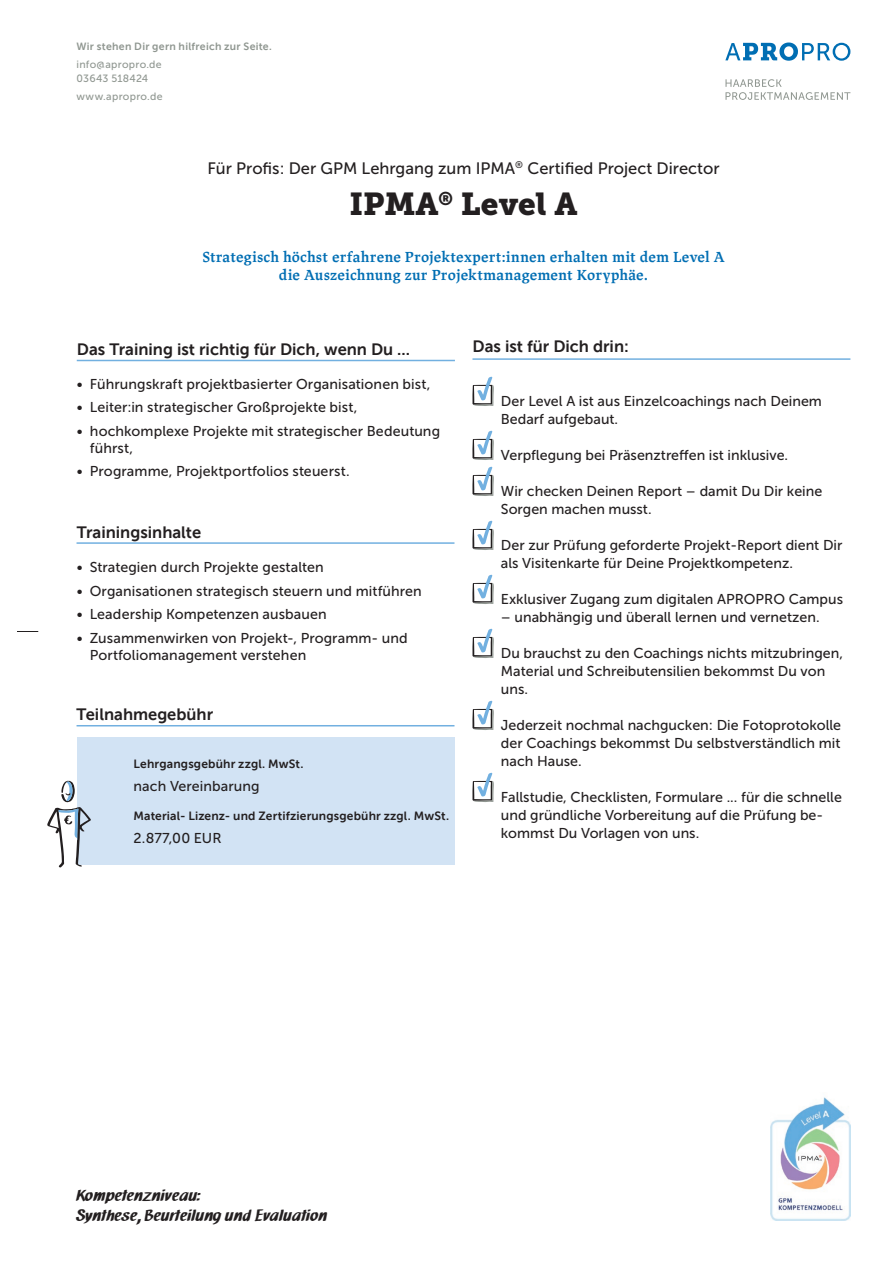
<style>
.page{position:relative;width:893px;height:1263px;background:#fff}
.page>*{position:absolute;margin:0;border:0;box-sizing:border-box;transform-origin:0 0}
.t1{font:31.5px "Museo Slab 900";color:#231f20}
.t2{font:16.5px "Museo Sans 700";color:#231f20}
.t3{font:16.5px "Museo Sans 500";color:#231f20}
.t4{font:16.5px/19.8px "Neuland Font 2017";color:#231f20}
.t5{font:600 15px/18px "Lapture";color:#006eb3;text-align:center}
.t6{font:14.25px/18px "Museo Sans 500";color:#231f20}
.t7{font:12px "Museo Sans 700";letter-spacing:.015em;color:#231f20}
.t8{font:10.5px/13.5px "Museo Sans 500";letter-spacing:.025em;color:#909791}
.t9{font:10.5px "Museo Sans 700";letter-spacing:.025em;color:#909791}
</style>
<div class="page">
<svg style="left:17px;top:631px;width:21px;height:1px"></svg>
<svg style="left:725px;top:79px;width:125px;height:21px"></svg>
<svg style="left:725px;top:43px;width:125px;height:18px"></svg>
<svg style="left:472px;top:377px;width:22px;height:29px"></svg>
<svg style="left:472px;top:431px;width:22px;height:29px"></svg>
<svg style="left:472px;top:467px;width:22px;height:29px"></svg>
<svg style="left:472px;top:521px;width:22px;height:29px"></svg>
<svg style="left:472px;top:575px;width:22px;height:29px"></svg>
<svg style="left:472px;top:629px;width:22px;height:29px"></svg>
<svg style="left:472px;top:701px;width:22px;height:29px"></svg>
<svg style="left:472px;top:773px;width:22px;height:29px"></svg>
<hr style="left:77px;top:360px;width:378px;height:1px;background:#72b0e0">
<hr style="left:472px;top:358px;width:378px;height:2px;background:#72b0e0">
<hr style="left:77px;top:542px;width:377px;height:2px;background:#72b0e0">
<hr style="left:77px;top:725px;width:377px;height:1px;background:#72b0e0">
<div style="left:77px;top:737px;width:377px;height:128px;background:#d2e3f4"></div>
<svg style="left:47px;top:780px;width:44px;height:88px"></svg>
<img style="left:771px;top:1097px;width:79px;height:123px">
<p class="t9" style="left:77px;top:41px;width:197px">Wir stehen Dir gern hilfreich zur Seite.</p>
<p class="t8" style="left:77px;top:58px;width:87px">info@apropro.de<br>03643 518424</p>
<p class="t8" style="left:77px;top:90px;width:88px">www.apropro.de</p>
<p class="t3" style="left:207px;top:159px;width:514px">Für Profis: Der GPM Lehrgang zum IPMA<sup>®</sup> Certified Project Director</p>
<h1 class="t1" style="left:349px;top:186px;width:230px">IPMA<sup>®</sup> Level A</h1>
<p class="t5" style="left:202px;top:248px;width:524px">Strategisch höchst erfahrene Projektexpert:innen erhalten mit dem Level A die Auszeichnung zur Projektmanagement Koryphäe.</p>
<p class="t2" style="left:77px;top:340px;width:335px">Das Training ist richtig für Dich, wenn Du ...</p>
<p class="t6" style="left:77px;top:375px;width:355px">• Führungskraft projektbasierter Organisationen bist,</p>
<p class="t6" style="left:77px;top:399px;width:282px">• Leiter:in strategischer Großprojekte bist,</p>
<p class="t6" style="left:90px;top:422px;width:352px;line-height:17.1px;text-indent:-13px">• hochkomplexe Projekte mit strategischer Bedeutung führst,</p>
<p class="t6" style="left:77px;top:463px;width:274px">• Programme, Projektportfolios steuerst.</p>
<p class="t2" style="left:77px;top:523px;width:126px">Trainingsinhalte</p>
<p class="t6" style="left:77px;top:558px;width:248px">• Strategien durch Projekte gestalten</p>
<p class="t6" style="left:77px;top:582px;width:347px">• Organisationen strategisch steuern und mitführen</p>
<p class="t6" style="left:77px;top:605px;width:252px">• Leadership Kompetenzen ausbauen</p>
<p class="t6" style="left:90px;top:629px;width:319px;line-height:17.1px;text-indent:-13px">• Zusammenwirken von Projekt-, Programm- und<br>Portfoliomanagement verstehen</p>
<p class="t2" style="left:77px;top:705px;width:138px">Teilnahmegebühr</p>
<p class="t7" style="left:134px;top:757px;width:172px">Lehrgangsgebühr zzgl. MwSt.</p>
<p class="t6" style="left:134px;top:777px;width:128px">nach Vereinbarung</p>
<p class="t6" style="left:134px;top:829px;width:89px">2.877,00 EUR</p>
<p class="t7" style="left:134px;top:809px;width:317px">Material- Lizenz- und Zertifzierungsgebühr zzgl. MwSt.</p>
<p class="t2" style="left:472px;top:337px;width:158px">Das ist für Dich drin:</p>
<p class="t6" style="left:501px;top:392px;width:323px">Der Level A ist aus Einzelcoachings nach Deinem<br>Bedarf aufgebaut.</p>
<p class="t6" style="left:501px;top:446px;width:289px">Verpflegung bei Präsenztreffen ist inklusive.</p>
<p class="t6" style="left:501px;top:482px;width:323px">Wir checken Deinen Report – damit Du Dir keine<br>Sorgen machen musst.</p>
<p class="t6" style="left:501px;top:536px;width:343px">Der zur Prüfung geforderte Projekt-Report dient Dir als Visitenkarte für Deine Projektkompetenz.</p>
<p class="t6" style="left:501px;top:590px;width:344px">Exklusiver Zugang zum digitalen APROPRO Campus</p>
<p class="t6" style="left:501px;top:608px;width:320px">– unabhängig und überall lernen und vernetzen.</p>
<p class="t6" style="left:501px;top:644px;width:344px">Du brauchst zu den Coachings nichts mitzubringen,<br>Material und Schreibutensilien bekommst Du von uns.</p>
<p class="t6" style="left:501px;top:716px;width:342px;text-align:justify">Jederzeit nochmal nachgucken: Die Fotoprotokolle der Coachings bekommst Du selbstverständlich mit nach Hause.</p>
<p class="t6" style="left:501px;top:788px;width:343px">Fallstudie, Checklisten, Formulare ... für die schnelle und gründliche Vorbereitung auf die Prüfung be&shy;kommst Du Vorlagen von uns.</p>
<p class="t4" style="left:76px;top:1186px;width:252px">Kompetenzniveau:<br>Synthese, Beurteilung und Evaluation</p>
</div>
